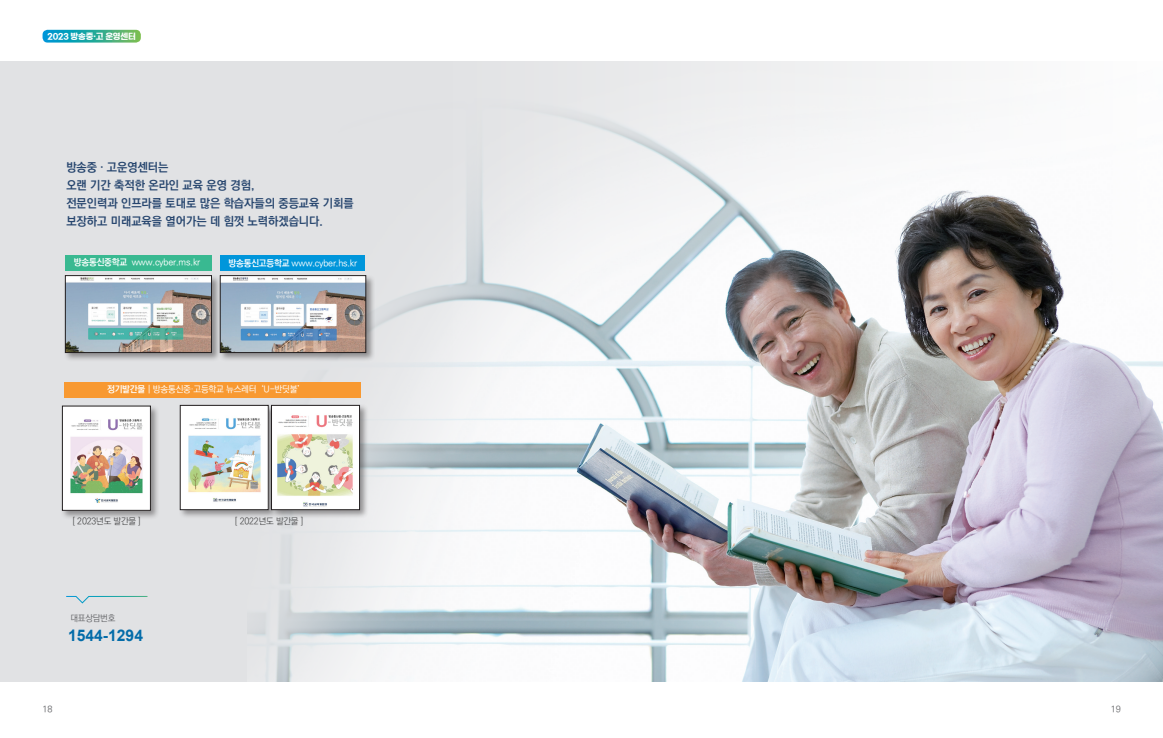
<style>
.page{position:relative;width:1163px;height:738px;background:#fff}
.page>*{position:absolute;margin:0;border:0;box-sizing:border-box;transform-origin:0 0}
.t1{font:700 16px "Arial";color:#036ca9}
.t2{font:12px/18px "Ko Pub World Dotum PB";color:#26456e}
.t3{font:9.1px "Ko Pub World Dotum PM";letter-spacing:-.025em;color:#fff}
.t4{font:9px "Ko Pub World Dotum PL";letter-spacing:-.025em;color:#3e3e3f}
.t5{font:9px "Ko Pub World Dotum PM";letter-spacing:-.025em;color:#6c6d70}
.t6{font:8.5px "Gmarket Sans TTF Bold";letter-spacing:-.025em;color:#fff;scale:.95 1}
.s1{font-family:"Ko Pub World Dotum PB"}
</style>
<div class="page">
<div style="left:0;top:61px;width:1162px;height:619px;background:#e1e2e4"></div>
<img style="left:216px;top:61px;width:946px;height:619px">
<div style="left:64px;top:381px;width:296px;height:16px;background:#f89931"></div>
<div style="left:65px;top:255px;width:146px;height:15px;background:#39b991"></div>
<div style="left:221px;top:255px;width:144px;height:15px;background:#0096db"></div>
<div style="left:178px;top:403px;width:100px;height:116px;background:#231f20;opacity:.44"></div>
<img style="left:182px;top:407px;width:84px;height:100px">
<div style="left:180px;top:405px;width:88px;height:104px;border:1px solid #231f20"></div>
<div style="left:270px;top:403px;width:99px;height:116px;background:#231f20;opacity:.44"></div>
<img style="left:273px;top:407px;width:84px;height:100px">
<div style="left:271px;top:405px;width:88px;height:104px;border:1px solid #231f20"></div>
<div style="left:61px;top:404px;width:99px;height:115px;background:#231f20;opacity:.44"></div>
<img style="left:64px;top:407px;width:84px;height:101px">
<div style="left:64px;top:274px;width:157px;height:88px;background:#231f20;opacity:.44"></div>
<img style="left:67px;top:277px;width:142px;height:73px">
<div style="left:65px;top:275px;width:146px;height:77px;border:1px solid #231f20"></div>
<div style="left:218px;top:274px;width:157px;height:88px;background:#231f20;opacity:.44"></div>
<img style="left:222px;top:277px;width:142px;height:73px">
<div style="left:220px;top:275px;width:146px;height:77px;border:1px solid #231f20"></div>
<svg style="left:66px;top:595px;width:82px;height:8px"></svg>
<svg style="left:43px;top:30px;width:98px;height:13px"></svg>
<p class="t6" style="left:47px;top:31px;width:94px">2023 방송중·고 운영센터</p>
<p class="t2" style="left:66px;top:159px;width:104px">방송중 〮 고운영센터는</p>
<p class="t2" style="left:66px;top:177px;width:190px">오랜 기간 축적한 온라인 교육 운영 경험,</p>
<p class="t2" style="left:66px;top:195px;width:289px">전문인력과 인프라를 토대로 많은 학습자들의 중등교육 기회를 보장하고 미래교육을 열어가는 데 힘껏 노력하겠습니다.</p>
<p class="t3" style="left:74px;top:256px;width:128px"><span class="s1">방송통신중학교</span> www.cyber.ms.kr</p>
<p class="t3" style="left:229px;top:256px;width:130px"><span class="s1">방송통신고등학교</span> www.cyber.hs.kr</p>
<p class="t3" style="left:107px;top:383px;width:194px"><span class="s1">정기발간물</span> | 방송통신중·고등학교 뉴스레터 ‘U-반딧불’</p>
<p class="t4" style="left:72px;top:514px;width:70px">[ 2023년도 발간물 ]</p>
<p class="t4" style="left:235px;top:514px;width:70px">[ 2022년도 발간물 ]</p>
<p class="t5" style="left:70px;top:611px;width:47px">대표상담번호</p>
<p class="t1" style="left:68px;top:623px;width:76px">1544-1294</p>
<p class="t5" style="left:43px;top:702px;width:11px">18</p>
<p class="t5" style="left:1110px;top:702px;width:11px">19</p>
</div>
